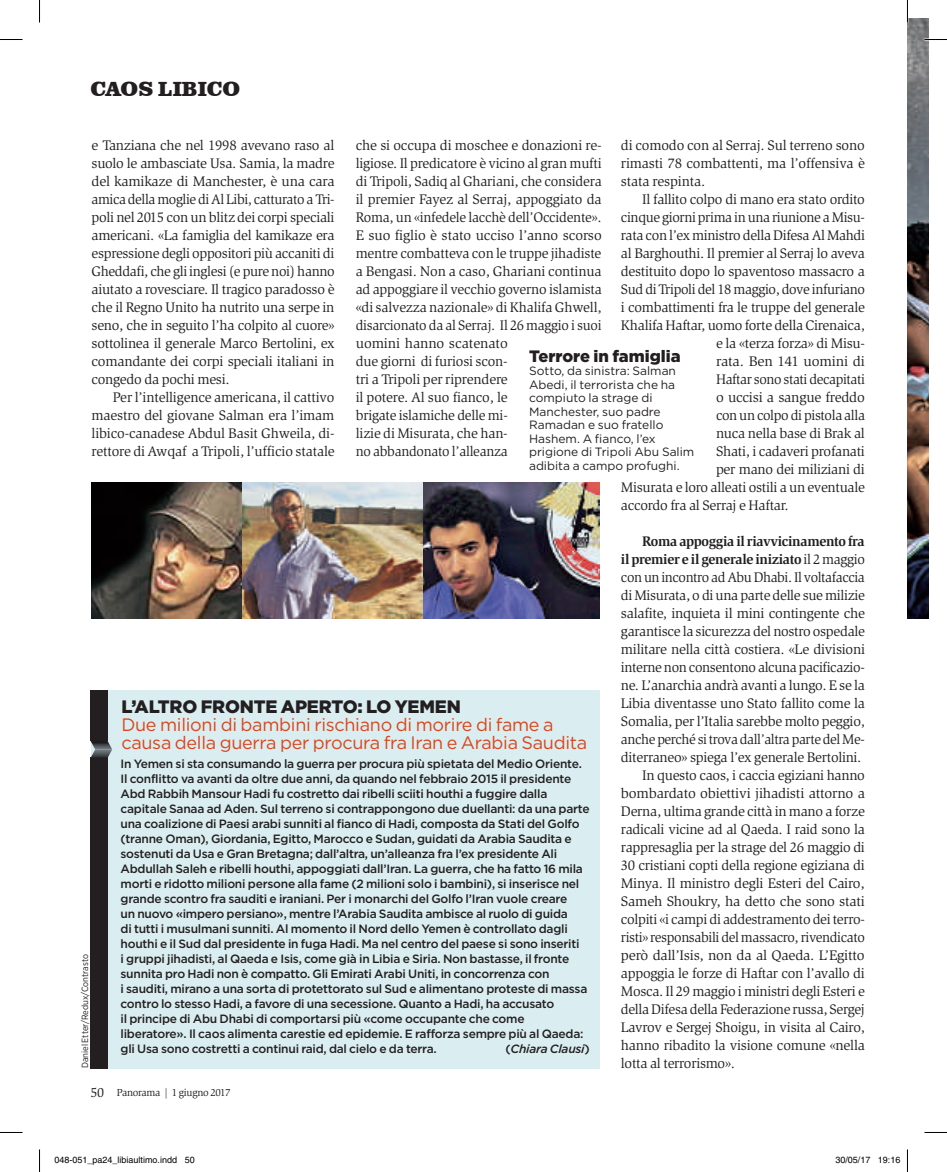
<style>
.page{position:relative;width:947px;height:1172px;background:#fff}
.page>*{position:absolute;margin:0;border:0;box-sizing:border-box;transform-origin:0 0}
.t1{font:900 21px "Clarendon BT";color:#231f20}
.BOX_60_Sommario{font:18px/18px "Gotham";letter-spacing:-.015em;color:#d9461d}
.BOX_60_Titolo{font:900 18px "Gotham";letter-spacing:-.01em;color:#231f20}
.DIDA_Con_titolino_TI{font:900 16.5px "Gotham";color:#231f20}
.TESTO_Con_rientri{font:14.25px/18px "Slimbach Std";letter-spacing:-.02em;color:#231f20;text-align:justify}
.t2{font:13.5px "Slimbach Std";color:#231f20}
.BOX_60_Testo{font:500 12px/15px "Gotham";letter-spacing:-.02em;color:#231f20}
.DIDA_Con_titolino_TE{font:12px/13.5px "Gotham";color:#231f20}
.BOX_60_Testo-2{font:italic 500 12px "Gotham";letter-spacing:-.02em;color:#231f20}
.t3{font:10.5px "Slimbach Std";letter-spacing:-.025em;color:#231f20}
.t4{font:9px "Helvetica";color:#000}
.CREDIT{font:9px "Gotham Narrow";color:#231f20}
.s1{font-weight:700}
.s2{font-style:normal}
</style>
<div class="page">
<div style="left:92px;top:690px;width:507px;height:378px;background:#daeef1"></div>
<img style="left:91px;top:482px;width:508px;height:136px">
<div style="left:91px;top:757px;width:17px;height:311px;background:#231f20"></div>
<div style="left:91px;top:690px;width:17px;height:51px;background:#231f20"></div>
<svg style="left:91px;top:741px;width:21px;height:16px"></svg>
<img style="left:907px;top:18px;width:21px;height:600px">
<svg style="left:0;top:39px;width:22px;height:1px"></svg>
<svg style="left:924px;top:39px;width:22px;height:1px"></svg>
<svg style="left:0;top:1132px;width:22px;height:1px"></svg>
<svg style="left:924px;top:1132px;width:22px;height:1px"></svg>
<svg style="left:39px;top:0;width:1px;height:22px"></svg>
<svg style="left:39px;top:1149px;width:1px;height:23px"></svg>
<svg style="left:907px;top:0;width:1px;height:22px"></svg>
<svg style="left:907px;top:1149px;width:1px;height:23px"></svg>
<p class="t1" style="left:91px;top:76px;width:151px">CAOS LIBICO</p>
<p class="TESTO_Con_rientri" style="left:92px;top:137px;width:245px">e Tanziana che nel 1998 avevano raso al suolo le ambasciate Usa. Samia, la madre del kamikaze di Manchester, è una cara amica della moglie di Al Libi, catturato a Tri&shy;poli nel 2015 con un blitz dei corpi speciali americani. «La famiglia del kamikaze era espressione degli oppositori più accaniti di Gheddafi, che gli inglesi (e pure noi) hanno aiutato a rovesciare. Il tragico paradosso è che il Regno Unito ha nutrito una serpe in seno, che in seguito l’ha colpito al cuore» sottolinea il generale Marco Bertolini, ex comandante dei corpi speciali italiani in congedo da pochi mesi.</p>
<p class="TESTO_Con_rientri" style="left:92px;top:389px;width:244px;text-indent:21px">Per l’intelligence americana, il cattivo maestro del giovane Salman era l’imam libico-canadese Abdul Basit Ghweila, di&shy;rettore di Awqaf a Tripoli, l’ufficio statale</p>
<p class="TESTO_Con_rientri" style="left:356px;top:137px;width:247px;text-align:left">che si occupa di moschee e donazioni re&shy;ligiose. Il predicatore è vicino al gran mufti di Tripoli, Sadiq al Ghariani, che considera il premier Fayez al Serraj, appoggiato da Roma, un «infedele lacchè dell’Occidente».<br>E suo figlio è stato ucciso l’anno scorso mentre combatteva con le truppe jihadiste a Bengasi. Non a caso, Ghariani continua ad appoggiare il vecchio governo islamista «di salvezza nazionale» di Khalifa Ghwell, disarcionato da al Serraj. Il 26 maggio i suoi uomini hanno scatenato<br>due giorni di furiosi scon-<br>tri a Tripoli per riprendere<br>il potere. Al suo fianco, le<br>brigate islamiche delle mi-<br>lizie di Misurata, che han-<br>no abbandonato l’alleanza</p>
<p class="TESTO_Con_rientri" style="left:621px;top:137px;width:245px">di comodo con al Serraj. Sul terreno sono rimasti 78 combattenti, ma l’offensiva è stata respinta.</p>
<p class="TESTO_Con_rientri" style="left:642px;top:191px;width:224px">Il fallito colpo di mano era stato ordito</p>
<p class="TESTO_Con_rientri" style="left:621px;top:209px;width:245px">cinque giorni prima in una riunione a Misu-</p>
<p class="TESTO_Con_rientri" style="left:621px;top:227px;width:245px">rata con l’ex ministro della Difesa Al Mahdi</p>
<p class="TESTO_Con_rientri" style="left:621px;top:245px;width:245px">al Barghouthi. Il premier al Serraj lo aveva</p>
<p class="TESTO_Con_rientri" style="left:621px;top:263px;width:245px">destituito dopo lo spaventoso massacro a</p>
<p class="TESTO_Con_rientri" style="left:621px;top:281px;width:245px">Sud di Tripoli del 18 maggio, dove infuriano</p>
<p class="TESTO_Con_rientri" style="left:621px;top:299px;width:245px">i combattimenti fra le truppe del generale</p>
<p class="TESTO_Con_rientri" style="left:621px;top:317px;width:245px">Khalifa Haftar, uomo forte della Cirenaica,</p>
<p class="TESTO_Con_rientri" style="left:716px;top:335px;width:150px">e la «terza forza» di Misu-</p>
<p class="TESTO_Con_rientri" style="left:716px;top:353px;width:150px">rata. Ben 141 uomini di</p>
<p class="TESTO_Con_rientri" style="left:716px;top:371px;width:150px">Haftar sono stati decapitati</p>
<p class="TESTO_Con_rientri" style="left:716px;top:389px;width:150px">o uccisi a sangue freddo</p>
<p class="TESTO_Con_rientri" style="left:716px;top:407px;width:150px">con un colpo di pistola alla</p>
<p class="TESTO_Con_rientri" style="left:716px;top:425px;width:150px">nuca nella base di Brak al</p>
<p class="TESTO_Con_rientri" style="left:716px;top:443px;width:150px">Shati, i cadaveri profanati</p>
<p class="TESTO_Con_rientri" style="left:716px;top:461px;width:150px">per mano dei miliziani di</p>
<p class="TESTO_Con_rientri" style="left:621px;top:479px;width:245px">Misurata e loro alleati ostili a un eventuale</p>
<p class="TESTO_Con_rientri" style="left:621px;top:497px;width:169px">accordo fra al Serraj e Haftar.</p>
<p class="TESTO_Con_rientri" style="left:621px;top:533px;width:245px;text-indent:21px"><span class="s1">Roma appoggia il riavvicinamento fra il premier e il generale iniziato</span> il 2 maggio con un incontro ad Abu Dhabi. Il voltafaccia di Misurata, o di una parte delle sue milizie salafite, inquieta il mini contingente che garantisce la sicurezza del nostro ospedale militare nella città costiera. «Le divisioni interne non consentono alcuna pacificazio&shy;ne. L’anarchia andrà avanti a lungo. E se la Libia diventasse uno Stato fallito come la Somalia, per l’Italia sarebbe molto peggio, anche perché si trova dall’altra parte del Me&shy;diterraneo» spiega l’ex generale Bertolini.</p>
<p class="TESTO_Con_rientri" style="left:621px;top:767px;width:245px;text-indent:21px">In questo caos, i caccia egiziani hanno bombardato obiettivi jihadisti attorno a Derna, ultima grande città in mano a forze radicali vicine ad al Qaeda. I raid sono la rappresaglia per la strage del 26 maggio di 30 cristiani copti della regione egiziana di Minya. Il ministro degli Esteri del Cairo, Sameh Shoukry, ha detto che sono stati colpiti «i campi di addestramento dei terro&shy;risti» responsabili del massacro, rivendicato però dall’Isis, non da al Qaeda. L’Egitto appoggia le forze di Haftar con l’avallo di Mosca. Il 29 maggio i ministri degli Esteri e della Difesa della Federazione russa, Sergej Lavrov e Sergej Shoigu, in visita al Cairo, hanno ribadito la visione comune «nella</p>
<p class="DIDA_Con_titolino_TI" style="left:529px;top:344px;width:153px">Terrore in famiglia</p>
<p class="DIDA_Con_titolino_TE" style="left:529px;top:364px;width:167px">Sotto, da sinistra: Salman<br>Abedi, il terrorista che ha compiuto la strage di<br>Manchester, suo padre<br>Ramadan e suo fratello<br>Hashem. A fianco, l’ex prigione di Tripoli Abu Salim adibita a campo profughi.</p>
<p class="BOX_60_Titolo" style="left:121px;top:694px;width:341px">L’ALTRO FRONTE APERTO: LO YEMEN</p>
<p class="BOX_60_Sommario" style="left:121px;top:715px;width:467px">Due milioni di bambini rischiano di morire di fame a causa della guerra per procura fra Iran e Arabia Saudita</p>
<p class="BOX_60_Testo" style="left:120px;top:756px;width:470px">In Yemen si sta consumando la guerra per procura più spietata del Medio Oriente.<br>Il conflitto va avanti da oltre due anni, da quando nel febbraio 2015 il presidente Abd Rabbih Mansour Hadi fu costretto dai ribelli sciiti houthi a fuggire dalla capitale Sanaa ad Aden. Sul terreno si contrappongono due duellanti: da una parte una coalizione di Paesi arabi sunniti al fianco di Hadi, composta da Stati del Golfo (tranne Oman), Giordania, Egitto, Marocco e Sudan, guidati da Arabia Saudita e sostenuti da Usa e Gran Bretagna; dall’altra, un’alleanza fra l’ex presidente Ali Abdullah Saleh e ribelli houthi, appoggiati dall’Iran. La guerra, che ha fatto 16 mila morti e ridotto milioni persone alla fame (2 milioni solo i bambini), si inserisce nel grande scontro fra sauditi e iraniani. Per i monarchi del Golfo l’Iran vuole creare</p>
<p class="BOX_60_Testo" style="left:120px;top:906px;width:449px">un nuovo «impero persiano», mentre l’Arabia Saudita ambisce al ruolo di guida</p>
<p class="BOX_60_Testo" style="left:120px;top:921px;width:460px">di tutti i musulmani sunniti. Al momento il Nord dello Yemen è controllato dagli houthi e il Sud dal presidente in fuga Hadi. Ma nel centro del paese si sono inseriti</p>
<p class="BOX_60_Testo" style="left:120px;top:951px;width:450px">i gruppi jihadisti, al Qaeda e Isis, come già in Libia e Siria. Non bastasse, il fronte sunnita pro Hadi non è compatto. Gli Emirati Arabi Uniti, in concorrenza con</p>
<p class="BOX_60_Testo" style="left:120px;top:981px;width:468px">i sauditi, mirano a una sorta di protettorato sul Sud e alimentano proteste di massa contro lo stesso Hadi, a favore di una secessione. Quanto a Hadi, ha accusato</p>
<p class="BOX_60_Testo" style="left:120px;top:1011px;width:464px">il principe di Abu Dhabi di comportarsi più «come occupante che come liberatore». Il caos alimenta carestie ed epidemie. E rafforza sempre più al Qaeda: gli Usa sono costretti a continui raid, dal cielo e da terra.</p>
<p class="CREDIT" style="left:79px;top:1068px;width:116px;rotate:-90deg">Daniel Etter/Redux/Contrasto</p>
<p class="BOX_60_Testo-2" style="left:505px;top:1041px;width:86px"><span class="s2">(</span>Chiara Clausi<span class="s2">)</span></p>
<p class="TESTO_Con_rientri" style="left:621px;top:1055px;width:115px">lotta al terrorismo».</p>
<p class="t2" style="left:91px;top:1084px;width:15px">50</p>
<p class="t3" style="left:117px;top:1087px;width:115px">Panorama | 1 giugno 2017</p>
<p class="t4" style="left:55px;top:1154px;width:142px">048-051_pa24_libiaultimo.indd 50</p>
<p class="t4" style="left:835px;top:1154px;width:67px">30/05/17 19:16</p>
</div>
